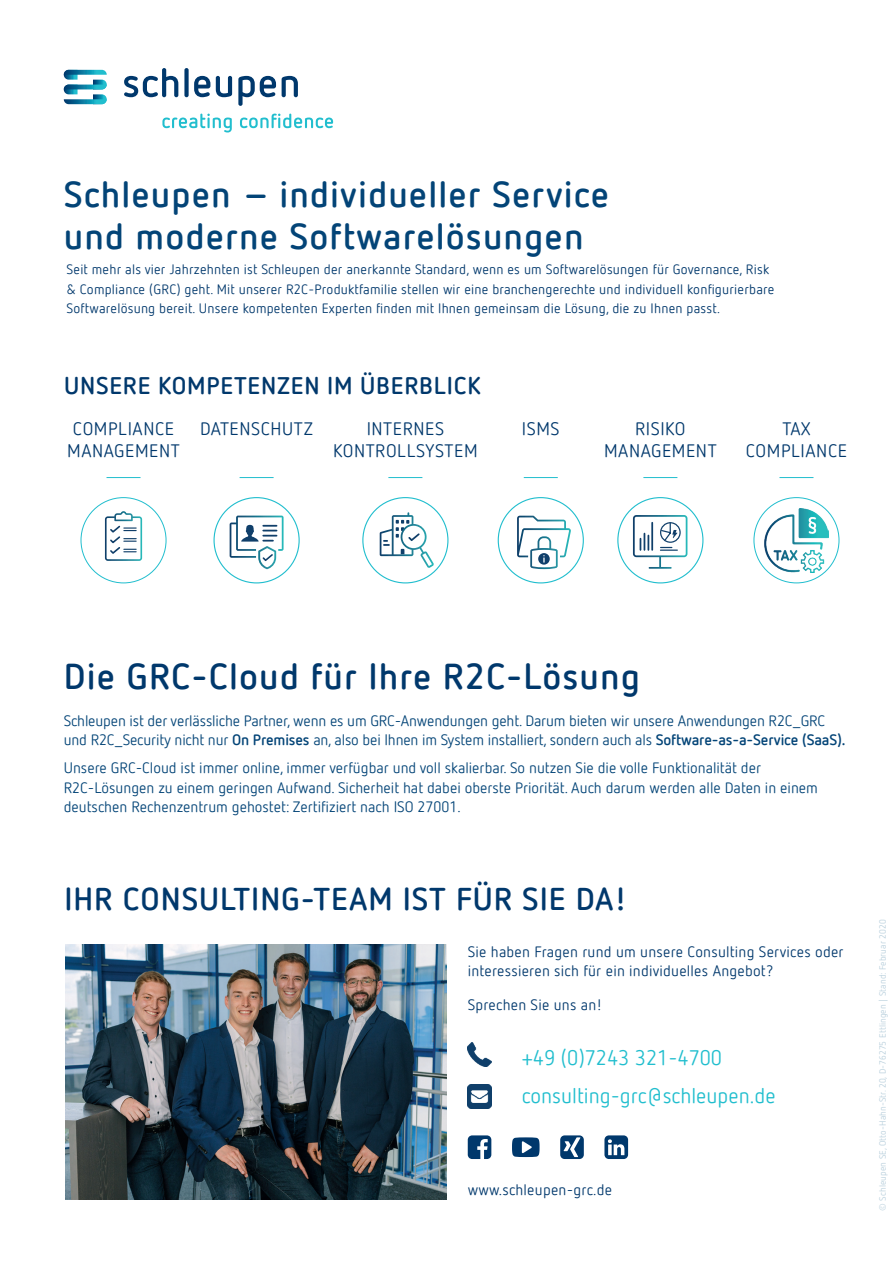
<style>
.page{position:relative;width:893px;height:1263px;background:#fff}
.page>*{position:absolute;margin:0;border:0;box-sizing:border-box;transform-origin:0 0}
.t1{font:700 36px/42px "Netto Offc";letter-spacing:.03em;color:#034477}
.t2{font:700 36px "Netto Offc";letter-spacing:.03em;color:#00386c}
.t3{font:700 31.5px "Netto Offc";letter-spacing:.03em;color:#00386c}
.t4{font:700 24px "Netto Offc";letter-spacing:.03em;color:#00386c}
.t5{font:21px/38px "Netto Offc";color:#21bece}
.t6{font:18px/22.5px "Netto Offc";letter-spacing:.03em;color:#00386c;text-align:center}
.t7{font:15px/19.5px "Netto Offc";color:#034477}
.t8{font:15px/19.5px "Netto Offc";letter-spacing:.015em;color:#00386c}
.t9{font:13.5px/19.5px "Netto Offc";letter-spacing:.015em;color:#00386c}
.t10{font:9px "Netto Offc";letter-spacing:.01em;color:#b8cfdc}
.s1{font-weight:700}
</style>
<div class="page">
<svg style="left:124px;top:68px;width:174px;height:38px"></svg>
<svg style="left:162px;top:114px;width:70px;height:18px"></svg>
<svg style="left:240px;top:114px;width:93px;height:14px"></svg>
<svg style="left:64px;top:70px;width:43px;height:34px"></svg>
<img style="left:65px;top:945px;width:381px;height:254px">
<hr style="left:240px;top:477px;width:34px;height:1px;background:#21bece">
<svg style="left:230px;top:516px;width:54px;height:53px"></svg>
<hr style="left:524px;top:477px;width:34px;height:1px;background:#21bece">
<svg style="left:517px;top:516px;width:54px;height:53px"></svg>
<hr style="left:388px;top:477px;width:34px;height:1px;background:#21bece">
<svg style="left:380px;top:512px;width:54px;height:56px"></svg>
<hr style="left:643px;top:477px;width:34px;height:1px;background:#21bece">
<svg style="left:633px;top:515px;width:54px;height:54px"></svg>
<hr style="left:107px;top:477px;width:34px;height:1px;background:#21bece">
<svg style="left:105px;top:511px;width:37px;height:50px"></svg>
<svg style="left:468px;top:1135px;width:23px;height:24px"></svg>
<svg style="left:512px;top:1137px;width:28px;height:20px"></svg>
<svg style="left:560px;top:1135px;width:24px;height:24px"></svg>
<svg style="left:604px;top:1135px;width:24px;height:24px"></svg>
<img style="left:468px;top:1084px;width:23px;height:24px">
<img style="left:468px;top:1043px;width:23px;height:23px">
<hr style="left:779px;top:477px;width:34px;height:1px;background:#21bece">
<img style="left:765px;top:508px;width:63px;height:64px">
<h1 class="t1" style="left:64px;top:172px;width:547px">Schleupen – individueller Service und moderne Softwarelösungen</h1>
<p class="t9" style="left:67px;top:259px;width:709px">Seit mehr als vier Jahrzehnten ist Schleupen der anerkannte Standard, wenn es um Softwarelösungen für Governance, Risk &amp; Compliance (GRC) geht. Mit unserer R2C-Produktfamilie stellen wir eine branchengerechte und individuell konfigurierbare<br>Softwarelösung bereit. Unsere kompetenten Experten finden mit Ihnen gemeinsam die Lösung, die zu Ihnen passt.</p>
<h3 class="t4" style="left:64px;top:370px;width:418px">UNSERE KOMPETENZEN IM ÜBERBLICK</h3>
<p class="t6" style="left:200px;top:417px;width:115px">DATENSCHUTZ</p>
<p class="t6" style="left:367px;top:417px;width:79px">INTERNES</p>
<p class="t6" style="left:522px;top:417px;width:39px">ISMS</p>
<p class="t6" style="left:333px;top:440px;width:146px">KONTROLLSYSTEM</p>
<p class="t6" style="left:67px;top:417px;width:114px">COMPLIANCE<br>MANAGEMENT</p>
<p class="t6" style="left:604px;top:417px;width:114px">RISIKO<br>MANAGEMENT</p>
<p class="t6" style="left:746px;top:417px;width:103px">TAX<br>COMPLIANCE</p>
<h1 class="t2" style="left:64px;top:654px;width:578px">Die GRC-Cloud für Ihre R2C-Lösung</h1>
<p class="t7" style="left:64px;top:710px;width:783px">Schleupen ist der verlässliche Partner, wenn es um GRC-Anwendungen geht. Darum bieten wir unsere Anwendungen R2C_GRC und R2C_Security nicht nur <span class="s1">On Premises</span> an, also bei Ihnen im System installiert, sondern auch als <span class="s1">Software-as-a-Service (SaaS).</span></p>
<p class="t7" style="left:64px;top:758px;width:756px">Unsere GRC-Cloud ist immer online, immer verfügbar und voll skalierbar. So nutzen Sie die volle Funktionalität der<br>R2C-Lösungen zu einem geringen Aufwand. Sicherheit hat dabei oberste Priorität. Auch darum werden alle Daten in einem deutschen Rechenzentrum gehostet: Zertifiziert nach ISO 27001.</p>
<h2 class="t3" style="left:64px;top:879px;width:564px">IHR CONSULTING-TEAM IST FÜR SIE DA!</h2>
<p class="t8" style="left:468px;top:941px;width:377px">Sie haben Fragen rund um unsere Consulting Services oder interessieren sich für ein individuelles Angebot?</p>
<p class="t8" style="left:468px;top:995px;width:136px">Sprechen Sie uns an!</p>
<h3 class="t5" style="left:522px;top:1038px;width:256px">+49 (0)7243 321-4700 consulting-grc@schleupen.de</h3>
<p class="t8" style="left:468px;top:1179px;width:146px">www.schleupen-grc.de</p>
<p class="t10" style="left:877px;top:1211px;width:293px;rotate:-90deg">© Schleupen SE, Otto-Hahn-Str. 20, D-76275 Ettlingen | Stand: Februar 2020</p>
</div>
